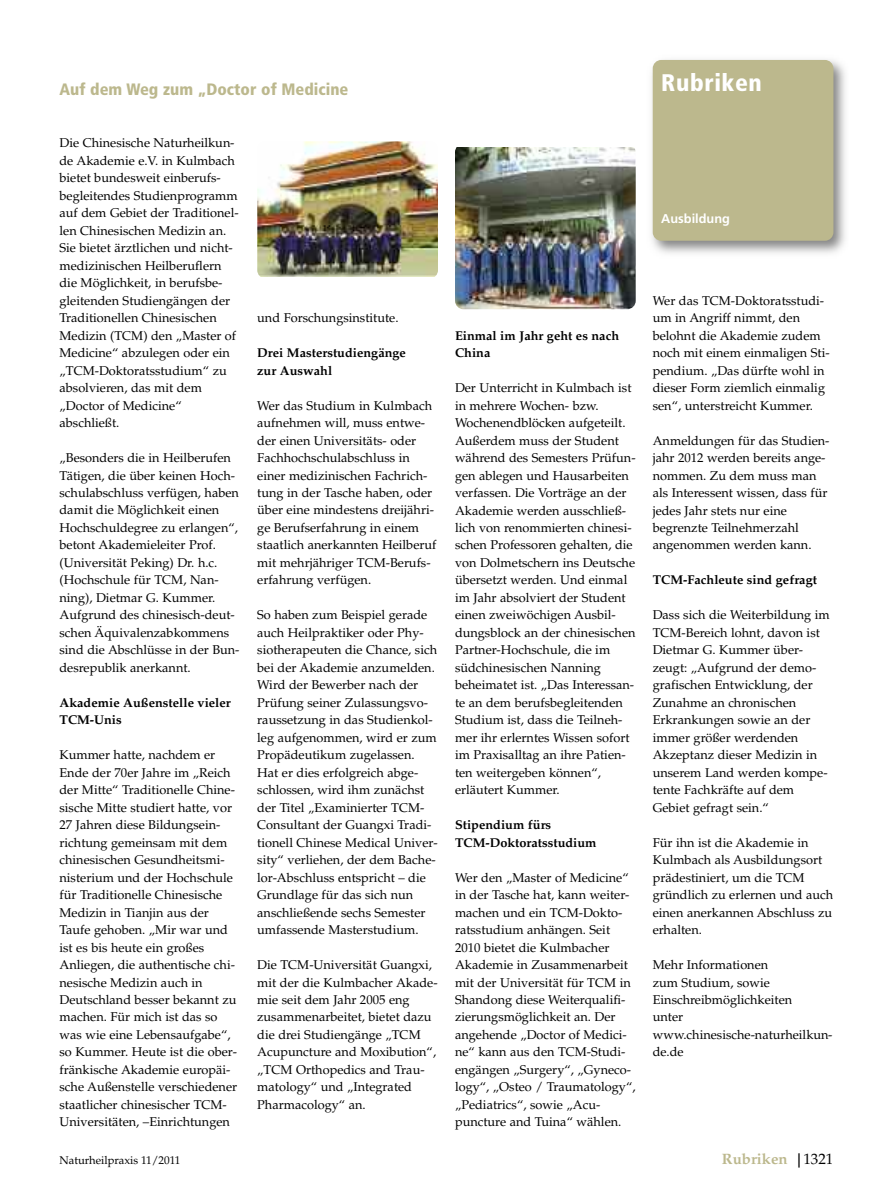
<style>
.page{position:relative;width:893px;height:1191px;background:#fff}
.page>*{position:absolute;margin:0;border:0;box-sizing:border-box;transform-origin:0 0}
.t1{font:900 condensed 24px "Frutiger LT Pro";letter-spacing:.025em;color:#fff}
.t2{font:900 condensed 16.5px "Frutiger LT Pro";color:#bcb88d}
.t3{font:700 15px "Palatino LT Std";color:#bcb88d}
.t4{font:12.75px/17.5px "Palatino LT Std";color:#000}
.t5{font:700 12.75px/17.4px "Palatino LT Std";color:#000}
.t6{font:700 12.75px "Frutiger LT Pro";color:#fff}
.t7{font:11.25px "Palatino LT Std";color:#000}
.s1{font-size:14.25px;color:#000}
.s2{font-weight:400;color:#000}
</style>
<div class="page">
<img style="left:651px;top:59px;width:194px;height:195px">
<div style="left:653px;top:60px;width:180px;height:181px;background:#bcb88d;border-radius:9px"></div>
<img style="left:257px;top:141px;width:181px;height:135px">
<img style="left:455px;top:148px;width:181px;height:161px">
<p class="t2" style="left:60px;top:83px;width:290px">Auf dem Weg zum „Doctor of Medicine</p>
<p class="t4" style="left:60px;top:136px;width:181px">Die Chinesische Naturheilkun&shy;de Akademie e.V. in Kulmbach bietet bundesweit einberufs&shy;begleitendes Studienprogramm auf dem Gebiet der Traditionel&shy;len Chinesischen Medizin an.<br>Sie bietet ärztlichen und nicht&shy;medizinischen Heilberuflern die Möglichkeit, in berufsbe&shy;gleitenden Studiengängen der<br>Traditionellen Chinesischen<br>Medizin (TCM) den „Master of<br>Medicine“ abzulegen oder ein „TCM-Doktoratsstudium“ zu absolvieren, das mit dem „Doctor of Medicine“ abschließt.</p>
<p class="t4" style="left:60px;top:450px;width:181px">„Besonders die in Heilberufen<br>Tätigen, die über keinen Hoch&shy;schulabschluss verfügen, haben damit die Möglichkeit einen<br>Hochschuldegree zu erlangen“, betont Akademieleiter Prof. (Universität Peking) Dr. h.c. (Hochschule für TCM, Nan&shy;ning), Dietmar G. Kummer.<br>Aufgrund des chinesisch-deut&shy;schen Äquivalenzabkommens sind die Abschlüsse in der Bun&shy;desrepublik anerkannt.</p>
<p class="t5" style="left:60px;top:695px;width:173px">Akademie Außenstelle vieler<br>TCM-Unis</p>
<p class="t4" style="left:60px;top:747px;width:179px">Kummer hatte, nachdem er<br>Ende der 70er Jahre im „Reich der Mitte“ Traditionelle Chine&shy;sische Mitte studiert hatte, vor<br>27 Jahren diese Bildungsein&shy;richtung gemeinsam mit dem chinesischen Gesundheitsmi&shy;nisterium und der Hochschule für Traditionelle Chinesische<br>Medizin in Tianjin aus der<br>Taufe gehoben. „Mir war und ist es bis heute ein großes<br>Anliegen, die authentische chi&shy;nesische Medizin auch in<br>Deutschland besser bekannt zu machen. Für mich ist das so was wie eine Lebensaufgabe“, so Kummer. Heute ist die ober&shy;fränkische Akademie europäi&shy;sche Außenstelle verschiedener staatlicher chinesischer TCM-<br>Universitäten, –Einrichtungen</p>
<p class="t4" style="left:257px;top:310px;width:143px">und Forschungsinstitute.</p>
<p class="t5" style="left:257px;top:345px;width:150px">Drei Masterstudiengänge zur Auswahl</p>
<p class="t4" style="left:257px;top:398px;width:181px">Wer das Studium in Kulmbach aufnehmen will, muss entwe&shy;der einen Universitäts- oder<br>Fachhochschulabschluss in einer medizinischen Fachrich&shy;tung in der Tasche haben, oder über eine mindestens dreijähri&shy;ge Berufserfahrung in einem staatlich anerkannten Heilberuf mit mehrjähriger TCM-Berufs&shy;erfahrung verfügen.</p>
<p class="t4" style="left:257px;top:608px;width:182px">So haben zum Beispiel gerade auch Heilpraktiker oder Phy&shy;siotherapeuten die Chance, sich bei der Akademie anzumelden.<br>Wird der Bewerber nach der<br>Prüfung seiner Zulassungsvo&shy;raussetzung in das Studienkol&shy;leg aufgenommen, wird er zum<br>Propädeutikum zugelassen.<br>Hat er dies erfolgreich abge&shy;schlossen, wird ihm zunächst der Titel „Examinierter TCM-<br>Consultant der Guangxi Tradi&shy;tionell Chinese Medical Univer&shy;sity“ verliehen, der dem Bache&shy;lor-Abschluss entspricht – die<br>Grundlage für das sich nun anschließende sechs Semester umfassende Masterstudium.</p>
<p class="t4" style="left:257px;top:957px;width:182px">Die TCM-Universität Guangxi, mit der die Kulmbacher Akade&shy;mie seit dem Jahr 2005 eng zusammenarbeitet, bietet dazu die drei Studiengänge „TCM<br>Acupuncture and Moxibution“, „TCM Orthopedics and Trau&shy;matology“ und „Integrated<br>Pharmacology“ an.</p>
<h1 class="t1" style="left:661px;top:74px;width:102px">Rubriken</h1>
<p class="t6" style="left:661px;top:214px;width:70px">Ausbildung</p>
<p class="t5" style="left:455px;top:328px;width:166px">Einmal im Jahr geht es nach<br>China</p>
<p class="t4" style="left:455px;top:380px;width:182px">Der Unterricht in Kulmbach ist in mehrere Wochen- bzw.<br>Wochenendblöcken aufgeteilt.<br>Außerdem muss der Student während des Semesters Prüfun&shy;gen ablegen und Hausarbeiten verfassen. Die Vorträge an der<br>Akademie werden ausschließ&shy;lich von renommierten chinesi&shy;schen Professoren gehalten, die von Dolmetschern ins Deutsche übersetzt werden. Und einmal im Jahr absolviert der Student einen zweiwöchigen Ausbil&shy;dungsblock an der chinesischen<br>Partner-Hochschule, die im südchinesischen Nanning beheimatet ist. „Das Interessan&shy;te an dem berufsbegleitenden<br>Studium ist, dass die Teilneh&shy;mer ihr erlerntes Wissen sofort im Praxisalltag an ihre Patien&shy;ten weitergeben können“, erläutert Kummer.</p>
<p class="t5" style="left:455px;top:817px;width:143px">Stipendium fürs<br>TCM-Doktoratsstudium</p>
<p class="t4" style="left:455px;top:870px;width:182px">Wer den „Master of Medicine“ in der Tasche hat, kann weiter&shy;machen und ein TCM-Dokto&shy;ratsstudium anhängen. Seit<br>2010 bietet die Kulmbacher<br>Akademie in Zusammenarbeit mit der Universität für TCM in<br>Shandong diese Weiterqualifi&shy;zierungsmöglichkeit an. Der angehende „Doctor of Medici&shy;ne“ kann aus den TCM-Studi&shy;engängen „Surgery“, „Gyneco&shy;logy“, „Osteo / Traumatology“, „Pediatrics“, sowie „Acu&shy;puncture and Tuina“ wählen.</p>
<p class="t4" style="left:653px;top:293px;width:178px">Wer das TCM-Doktoratsstudi&shy;um in Angriff nimmt, den belohnt die Akademie zudem noch mit einem einmaligen Sti&shy;pendium. „Das dürfte wohl in dieser Form ziemlich einmalig sen“, unterstreicht Kummer.</p>
<p class="t4" style="left:653px;top:433px;width:178px">Anmeldungen für das Studien&shy;jahr 2012 werden bereits ange&shy;nommen. Zu dem muss man als Interessent wissen, dass für jedes Jahr stets nur eine begrenzte Teilnehmerzahl angenommen werden kann.</p>
<p class="t5" style="left:653px;top:573px;width:166px">TCM-Fachleute sind gefragt</p>
<p class="t4" style="left:653px;top:608px;width:179px">Dass sich die Weiterbildung im<br>TCM-Bereich lohnt, davon ist<br>Dietmar G. Kummer über&shy;zeugt: „Aufgrund der demo&shy;grafischen Entwicklung, der<br>Zunahme an chronischen<br>Erkrankungen sowie an der immer größer werdenden<br>Akzeptanz dieser Medizin in unserem Land werden kompe&shy;tente Fachkräfte auf dem<br>Gebiet gefragt sein.“</p>
<p class="t4" style="left:653px;top:835px;width:182px">Für ihn ist die Akademie in<br>Kulmbach als Ausbildungsort prädestiniert, um die TCM gründlich zu erlernen und auch einen anerkannen Abschluss zu erhalten.</p>
<p class="t4" style="left:653px;top:957px;width:181px">Mehr Informationen<br>zum Studium, sowie<br>Einschreibmöglichkeiten<br>unter www.chinesische-naturheilkun&shy;de.de</p>
<p class="t7" style="left:60px;top:1155px;width:122px">Naturheilpraxis 11/2011</p>
<p class="t3" style="left:722px;top:1152px;width:113px">Rubriken <span class="s1">|</span><span class="s2">1321</span></p>
</div>
